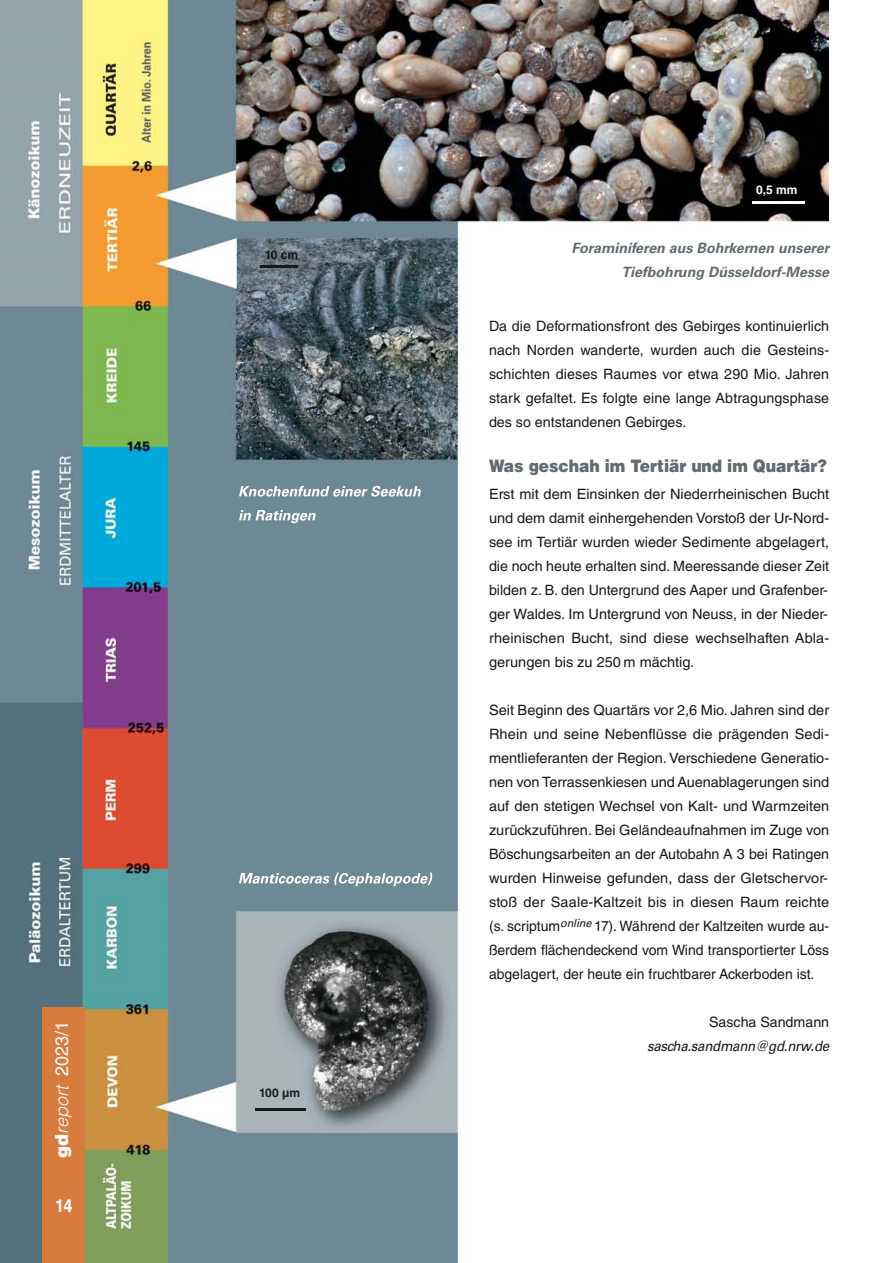
<style>
.page{position:relative;width:893px;height:1263px;background:#fff}
.page>*{position:absolute;margin:0;border:0;box-sizing:border-box;transform-origin:0 0}
.t1{font:italic 300 18px "Helvetica LT Std";color:#fff}
.t2{font:700 18px "Helvetica LT Std";color:#fff;scale:.9 1}
.t3{font:900 17.25px "Helvetica LT Std";letter-spacing:-.005em;color:#616b70;scale:.9 1}
.t4{font:14.25px/24px "Helvetica LT Std";color:#1a171c;text-align:justify}
.t5{font:italic 700 14.25px/24px "Univers LT Std";color:#616b70;text-align:right}
.t6{font:italic 14.25px "Univers LT Std";letter-spacing:-.02em;color:#1a171c;scale:.93 1}
.t7{font:700 12px "Helvetica LT Std";color:#1a171c}
.t8{font:700 12px "Helvetica LT Std";color:#fff}
.s1{font-weight:900;font-style:normal}
.s2{font-weight:400;font-style:normal}
</style>
<div class="page">
<img style="left:0;top:0;width:829px;height:1263px">
<div style="left:43px;top:1008px;width:42px;height:255px;background:#d77b3f"></div>
<svg style="left:239px;top:510px;width:77px;height:13px"></svg>
<svg style="left:239px;top:486px;width:182px;height:11px"></svg>
<svg style="left:239px;top:872px;width:193px;height:14px"></svg>
<hr style="left:255px;top:1108px;width:50px;height:3px;background:#1a171c">
<hr style="left:260px;top:265px;width:37px;height:3px;background:#1a171c">
<hr style="left:752px;top:201px;width:52px;height:3px;background:#fff">
<p class="t7" style="left:265px;top:250px;width:35px">10 cm</p>
<p class="t1" style="left:51px;top:1158px;width:139px;rotate:-90deg"><span class="s1">gd</span>report <span class="s2">2023/1</span></p>
<p class="t2" style="left:55px;top:1199px;width:21px">14</p>
<p class="t7" style="left:259px;top:1088px;width:43px">100 μm</p>
<p class="t8" style="left:756px;top:185px;width:43px">0,5 mm</p>
<p class="t5" style="left:571px;top:237px;width:259px">Foraminiferen aus Bohrkernen unserer<br>Tiefbohrung Düsseldorf-Messe</p>
<p class="t4" style="left:489px;top:315px;width:342px">Da die Deformationsfront des Gebirges kontinuierlich nach Norden wanderte, wurden auch die Gesteins&shy;schichten dieses Raumes vor etwa 290 Mio. Jahren stark gefaltet. Es folgte eine lange Abtragungsphase des so entstandenen Gebirges.</p>
<h1 class="t3" style="left:489px;top:459px;width:377px">Was geschah im Tertiär und im Quartär?</h1>
<p class="t4" style="left:489px;top:483px;width:342px">Erst mit dem Einsinken der Niederrheinischen Bucht und dem damit einhergehenden Vorstoß der Ur-Nord&shy;see im Tertiär wurden wieder Sedimente abgelagert, die noch heute erhalten sind. Meeressande dieser Zeit bilden z. B. den Untergrund des Aaper und Grafenber&shy;ger Waldes. Im Untergrund von Neuss, in der Nieder&shy;rheinischen Bucht, sind diese wechselhaften Abla&shy;gerungen bis zu 250 m mächtig.</p>
<p class="t4" style="left:489px;top:699px;width:342px">Seit Beginn des Quartärs vor 2,6 Mio. Jahren sind der Rhein und seine Nebenflüsse die prägenden Sedi&shy;mentlieferanten der Region. Verschiedene Generatio&shy;nen von Terrassenkiesen und Auenablagerungen sind auf den stetigen Wechsel von Kalt- und Warmzeiten zurückzuführen. Bei Geländeaufnahmen im Zuge von Böschungsarbeiten an der Autobahn A 3 bei Ratingen wurden Hinweise gefunden, dass der Gletschervor&shy;stoß der Saale-Kaltzeit bis in diesen Raum reichte (s. scriptum<sup>online</sup> 17). Während der Kaltzeiten wurde au&shy;ßerdem flächendeckend vom Wind transportierter Löss abgelagert, der heute ein fruchtbarer Ackerboden ist.</p>
<p class="t4" style="left:709px;top:1011px;width:121px">Sascha Sandmann</p>
<p class="t6" style="left:647px;top:1040px;width:197px">sascha.sandmann@gd.nrw.de</p>
</div>
